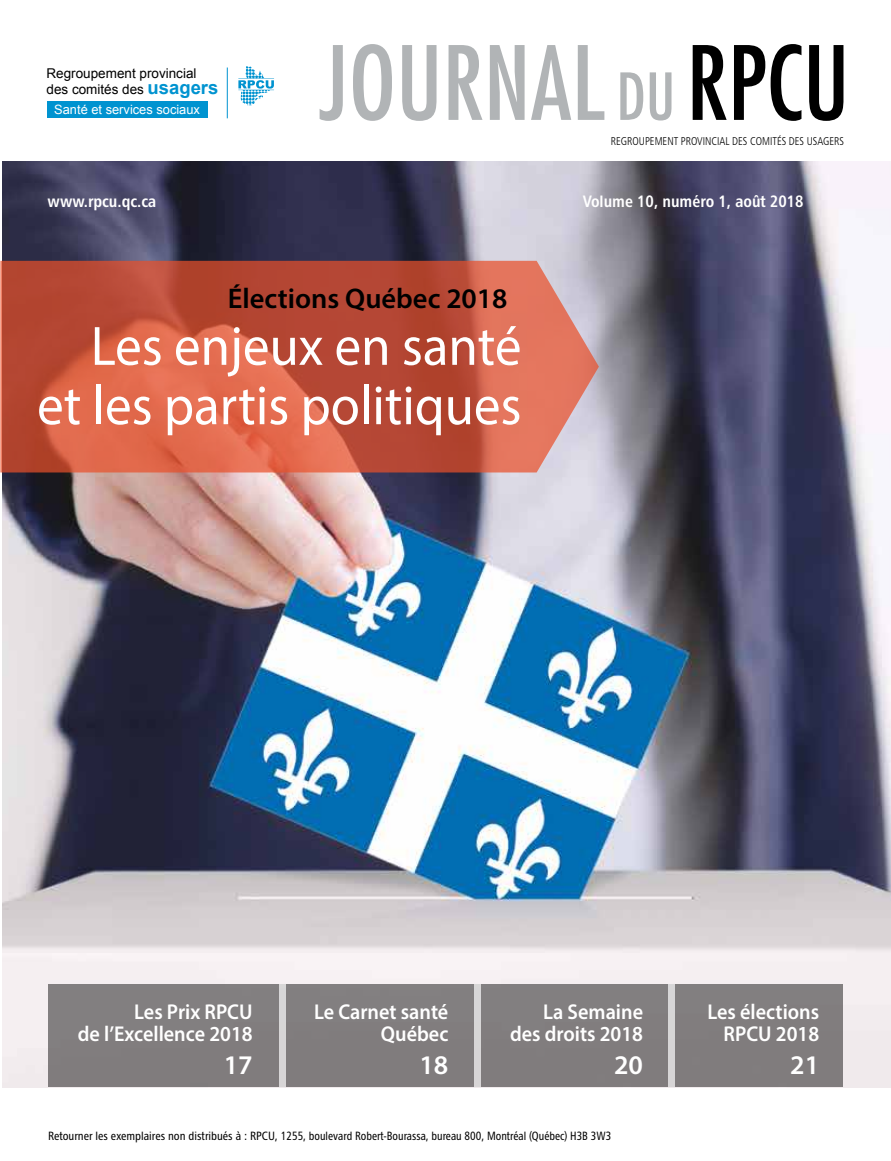
<style>
.page{position:relative;width:891px;height:1161px;background:#fff}
.page>*{position:absolute;margin:0;border:0;box-sizing:border-box;transform-origin:0 0}
.t1{font:condensed 99.3px "Futura";color:#b1b4b6}
.t2{font:55.8px/59.4px "Myriad Pro";color:#fff;text-align:right;scale:.95 1}
.t3{font:600 28.5px "Myriad Pro";color:#000}
.t4{font:600 27px "Myriad Pro";color:#fff}
.t5{font:600 21.45px/22.5px "Myriad Pro";color:#fff;text-align:right;scale:.94 1}
.t6{font:16.5px "Chaloult Cond Demi Gras";color:#fff}
.t7{font:13.5px/16.2px "Arial";color:#000}
.t8{font:12.9px "Arial";color:#fff}
.t9{font:12px "Chaloult Cond";color:#000}
.t10{font:300 condensed 11.25px "Frutiger";color:#000;scale:.95 1}
.s1{font-weight:700;font-size:18.45px;color:#0093d0}
.s2{font-size:63px}
.s3{color:#000}
</style>
<div class="page">
<img style="left:2px;top:161px;width:889px;height:926px">
<div style="left:48px;top:984px;width:795px;height:103px;background:#817d7e"></div>
<div style="left:279px;top:984px;width:7px;height:103px;background:#d7d5d6"></div>
<div style="left:669px;top:984px;width:6px;height:103px;background:#d7d6d6"></div>
<div style="left:474px;top:984px;width:7px;height:103px;background:#d7d6d6"></div>
<hr style="left:227px;top:68px;width:1px;height:50px;background:#0093d0">
<div style="left:47px;top:101px;width:160px;height:17px;background:#0093d0"></div>
<svg style="left:238px;top:66px;width:36px;height:39px"></svg>
<svg style="left:0;top:261px;width:599px;height:211px"></svg>
<p class="t7" style="left:47px;top:65px;width:173px">Regroupement provincial des comités des <span class="s1">usagers</span></p>
<p class="t8" style="left:54px;top:101px;width:147px">Santé et services sociaux</p>
<h1 class="t1" style="left:319px;top:21px;width:532px">JOURNAL <span class="s2">DU</span> <span class="s3">RPCU</span></h1>
<p class="t10" style="left:611px;top:135px;width:247px">REGROUPEMENT PROVINCIAL DES COMITÉS DES USAGERS</p>
<h3 class="t6" style="left:48px;top:191px;width:110px">www.rpcu.qc.ca</h3>
<h3 class="t6" style="left:583px;top:191px;width:222px">Volume 10, numéro 1, août 2018</h3>
<h3 class="t3" style="left:228px;top:280px;width:281px">Élections Québec 2018</h3>
<h2 class="t2" style="left:37px;top:316px;width:511px">Les enjeux en santé et les partis politiques</h2>
<h3 class="t5" style="left:78px;top:1000px;width:188px">Les Prix RPCU<br>de l’Excellence 2018</h3>
<h3 class="t4" style="left:224px;top:1047px;width:30px">17</h3>
<h3 class="t5" style="left:314px;top:1000px;width:144px">Le Carnet santé<br>Québec</h3>
<h3 class="t4" style="left:419px;top:1047px;width:30px">18</h3>
<h3 class="t5" style="left:510px;top:1000px;width:143px">La Semaine des droits 2018</h3>
<h3 class="t4" style="left:614px;top:1047px;width:30px">20</h3>
<p class="t9" style="left:48px;top:1128px;width:565px">Retourner les exemplaires non distribués à : RPCU, 1255, boulevard Robert-Bourassa, bureau 800, Montréal (Québec) H3B 3W3</p>
<h3 class="t5" style="left:707px;top:1000px;width:120px">Les élections<br>RPCU 2018</h3>
<h3 class="t4" style="left:790px;top:1047px;width:30px">21</h3>
</div>
